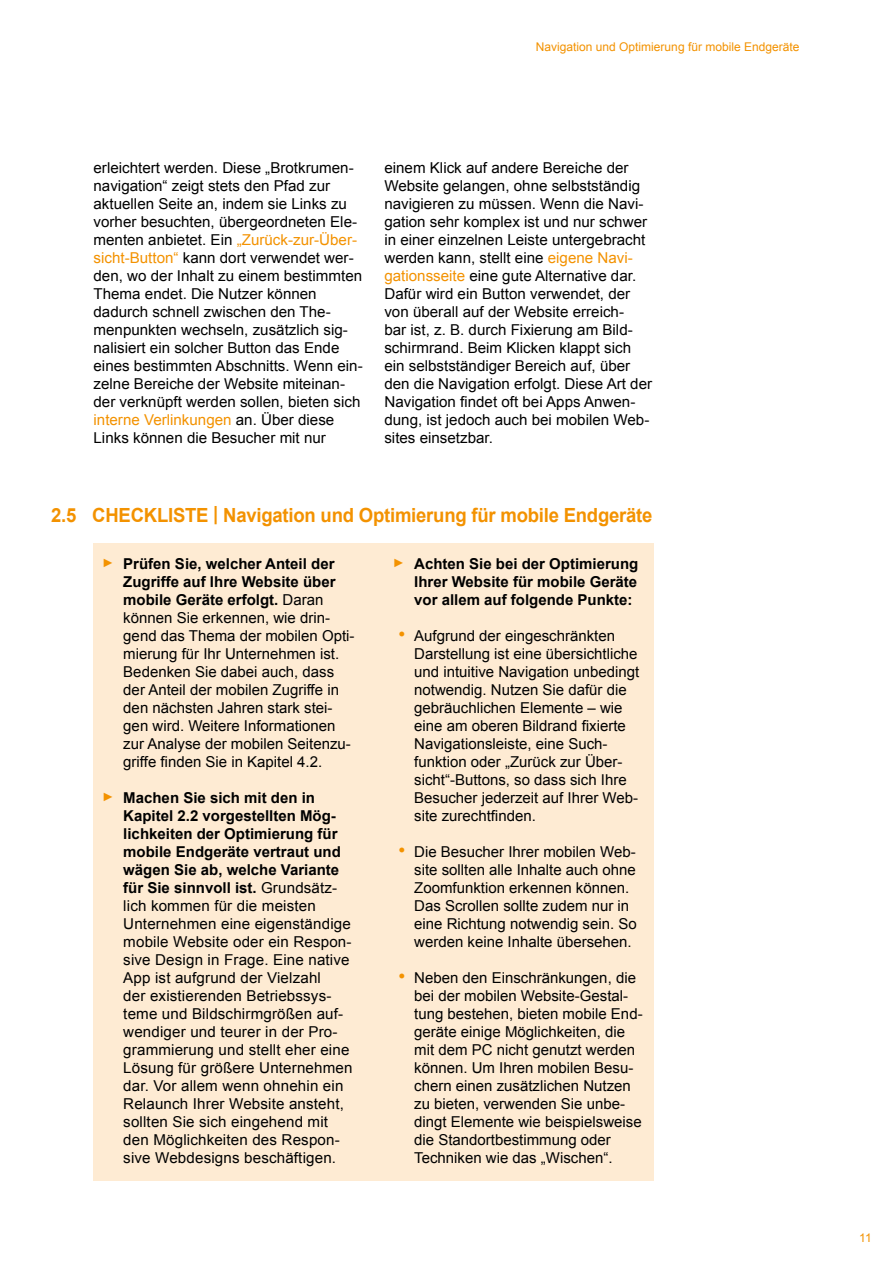
<style>
.page{position:relative;width:893px;height:1263px;background:#fff}
.page>*{position:absolute;margin:0;border:0;box-sizing:border-box;transform-origin:0 0}
.t1{font:700 19.5px "Arial";letter-spacing:-.01em;color:#f39200;scale:.95 1}
.t2{font:15px/18px "Arial";color:#000}
.t3{font:700 15px/18px "Arial";color:#000;text-align:justify}
.t4{font:12px "Arial";color:#f39200}
.s1{color:#f39200}
.s2{font-size:12px;color:#f39200}
.s3{font-weight:700}
.s4{font-weight:400;font-size:12px;color:#f39200}
.s5{font-size:19.5px;color:#f39200}
</style>
<div class="page">
<div style="left:94px;top:544px;width:560px;height:637px;background:#feebd3"></div>
<p class="t4" style="left:536px;top:39px;width:265px">Navigation und Optimierung für mobile Endgeräte</p>
<p class="t2" style="left:94px;top:159px;width:271px">erleichtert werden. Diese „Brotkrumen&shy;navigation“ zeigt stets den Pfad zur aktuellen Seite an, indem sie Links zu vorher besuchten, übergeordneten Ele&shy;menten anbietet. Ein <span class="s1">„Zurück-zur-Über&shy;sicht-Button“</span> kann dort verwendet wer&shy;den, wo der Inhalt zu einem bestimmten Thema endet. Die Nutzer können dadurch schnell zwischen den The&shy;menpunkten wechseln, zusätzlich sig&shy;nalisiert ein solcher Button das Ende eines bestimmten Abschnitts. Wenn ein&shy;zelne Bereiche der Website miteinan&shy;der verknüpft werden sollen, bieten sich <span class="s1">interne Verlinkungen</span> an. Über diese Links können die Besucher mit nur</p>
<p class="t2" style="left:384px;top:159px;width:269px">einem Klick auf andere Bereiche der Website gelangen, ohne selbstständig navigieren zu müssen. Wenn die Navi&shy;gation sehr komplex ist und nur schwer in einer einzelnen Leiste untergebracht werden kann, stellt eine <span class="s1">eigene Navi&shy;gationsseite</span> eine gute Alternative dar.<br>Dafür wird ein Button verwendet, der von überall auf der Website erreich-<br>bar ist, z. B. durch Fixierung am Bild&shy;schirmrand. Beim Klicken klappt sich ein selbstständiger Bereich auf, über den die Navigation erfolgt. Diese Art der Navigation findet oft bei Apps Anwen&shy;dung, ist jedoch auch bei mobilen Web&shy;sites einsetzbar.</p>
<h1 class="t1" style="left:51px;top:502px;width:635px">2.5 CHECKLISTE | Navigation und Optimierung für mobile Endgeräte</h1>
<p class="t2" style="left:123px;top:555px;width:233px;text-indent:-21px"><span class="s2">►</span> <span class="s3">Prüfen Sie, welcher Anteil der<br>Zugriffe auf Ihre Website über mobile Geräte erfolgt.</span> Daran können Sie erkennen, wie drin&shy;gend das Thema der mobilen Opti&shy;mierung für Ihr Unternehmen ist.<br>Bedenken Sie dabei auch, dass der Anteil der mobilen Zugriffe in den nächsten Jahren stark stei&shy;gen wird. Weitere Informationen zur Analyse der mobilen Seitenzu&shy;griffe finden Sie in Kapitel 4.2.</p>
<p class="t2" style="left:123px;top:789px;width:231px;text-indent:-21px"><span class="s2">►</span> <span class="s3">Machen Sie sich mit den in<br>Kapitel 2.2 vorgestellten Mög&shy;lichkeiten der Optimierung für mobile Endgeräte vertraut und wägen Sie ab, welche Variante für Sie sinnvoll ist.</span> Grundsätz&shy;lich kommen für die meisten<br>Unternehmen eine eigenständige mobile Website oder ein Respon&shy;sive Design in Frage. Eine native<br>App ist aufgrund der Vielzahl<br>der existierenden Betriebssys&shy;teme und Bildschirmgrößen auf&shy;wendiger und teurer in der Pro&shy;grammierung und stellt eher eine<br>Lösung für größere Unternehmen dar. Vor allem wenn ohnehin ein<br>Relaunch Ihrer Website ansteht, sollten Sie sich eingehend mit den Möglichkeiten des Respon&shy;sive Webdesigns beschäftigen.</p>
<p class="t3" style="left:414px;top:555px;width:226px;text-indent:-21px"><span class="s4">►</span> Achten Sie bei der Optimierung Ihrer Website für mobile Geräte vor allem auf folgende Punkte:</p>
<p class="t2" style="left:414px;top:627px;width:227px;text-indent:-16px"><span class="s5">•</span> Aufgrund der eingeschränkten<br>Darstellung ist eine übersichtliche und intuitive Navigation unbedingt notwendig. Nutzen Sie dafür die gebräuchlichen Elemente – wie eine am oberen Bildrand fixierte<br>Navigationsleiste, eine Such&shy;funktion oder „Zurück zur Über&shy;sicht“-Buttons, so dass sich Ihre<br>Besucher jederzeit auf Ihrer Web&shy;site zurechtfinden.</p>
<p class="t2" style="left:414px;top:843px;width:224px;text-indent:-16px"><span class="s5">•</span> Die Besucher Ihrer mobilen Web&shy;site sollten alle Inhalte auch ohne Zoomfunktion erkennen können.<br>Das Scrollen sollte zudem nur in eine Richtung notwendig sein. So werden keine Inhalte übersehen.</p>
<p class="t2" style="left:414px;top:969px;width:230px;text-indent:-16px"><span class="s5">•</span> Neben den Einschränkungen, die bei der mobilen Website-Gestal&shy;tung bestehen, bieten mobile End&shy;geräte einige Möglichkeiten, die mit dem PC nicht genutzt werden können. Um Ihren mobilen Besu&shy;chern einen zusätzlichen Nutzen zu bieten, verwenden Sie unbe&shy;dingt Elemente wie beispielsweise die Standortbestimmung oder<br>Techniken wie das „Wischen“.</p>
<p class="t4" style="left:859px;top:1230px;width:14px">11</p>
</div>
